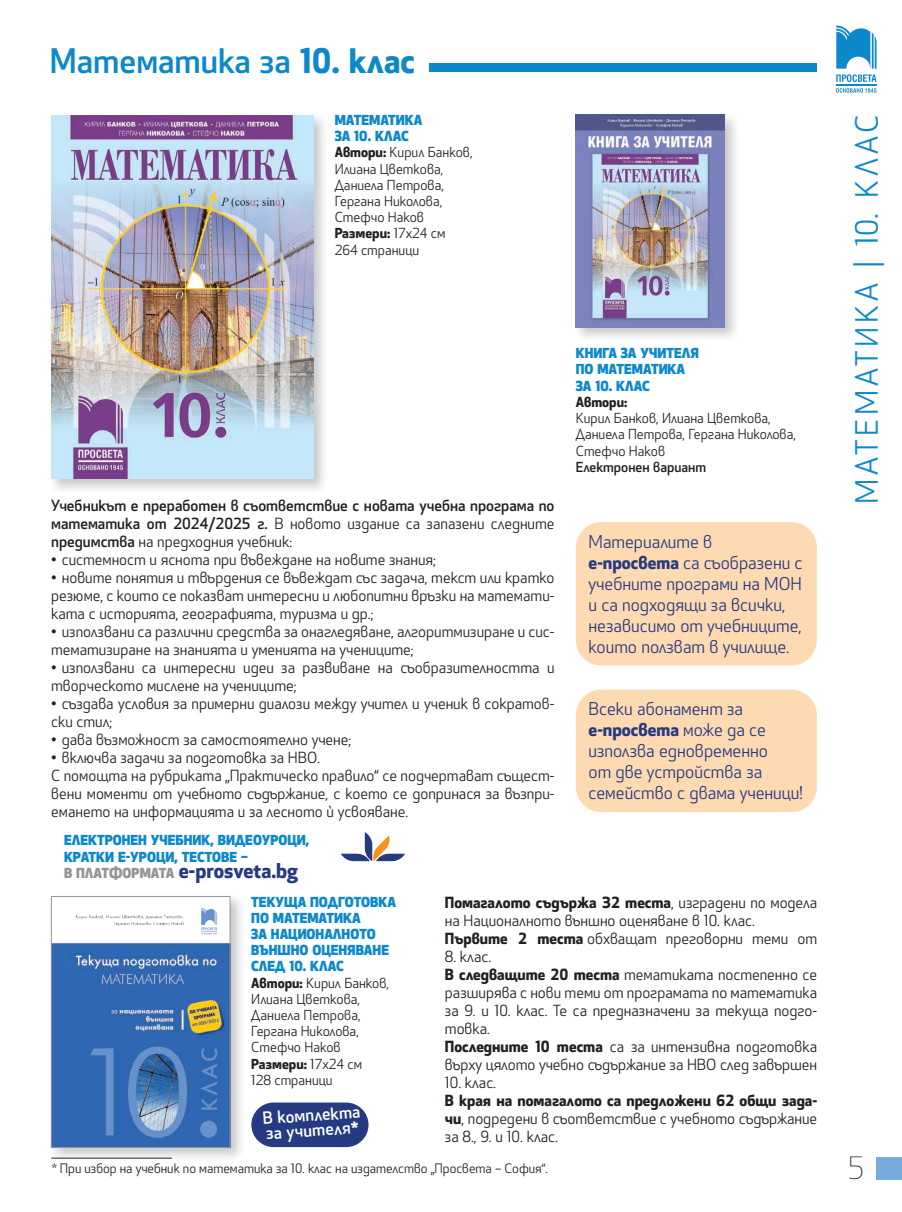
<style>
.page{position:relative;width:902px;height:1212px;background:#fff}
.page>*{position:absolute;margin:0;border:0;box-sizing:border-box;transform-origin:0 0}
.t1{font:500 33px "HS Apex Bg";color:#0c88cb}
.t2{font:30px "HS Apex Bg";letter-spacing:.13em;color:#0c88cb}
.t3{font:300 30px "HS Apex Bg";color:#231f20}
.t4{font:700 19.95px "HS Apex Bg";color:#253a80}
.t5{font:17.25px/21px "HS Apex Bg";color:#253a80}
.t6{font:500 16.5px/15.3px "HS Apex Bg";color:#fff}
.t7{font:15px/18px "HS Apex Bg";color:#231f20}
.t8{font:500 15px/18px "HS Apex Bg";color:#231f20;text-align:justify}
.t9{font:13.5px/16.2px "HS Apex Bg";color:#231f20}
.t10{font:800 13.5px/16.2px "HS Apex Bg";color:#0c88cb}
.t11{font:500 13.5px "HS Apex Bg";color:#231f20}
.t12{font:700 13.5px "HS Apex Bg";color:#231f20}
.t13{font:12.75px "HS Apex Bg";color:#231f20}
.s1{font-weight:700}
.s2{font-weight:800;color:#0c88cb}
.s3{font-weight:400}
.s4{font-weight:800;font-size:13.5px;color:#939598}
</style>
<div class="page">
<div style="left:876px;top:1157px;width:25px;height:22px;background:#78acdc"></div>
<svg style="left:836px;top:26px;width:40px;height:56px"></svg>
<svg style="left:836px;top:88px;width:40px;height:5px"></svg>
<hr style="left:836px;top:84px;width:40px;height:2px;background:#0c88cb">
<svg style="left:341px;top:832px;width:64px;height:29px"></svg>
<div style="left:48px;top:112px;width:281px;height:383px;background:#231f20;opacity:.25"></div>
<img style="left:51px;top:115px;width:262px;height:364px">
<div style="left:572px;top:112px;width:168px;height:231px;background:#231f20;opacity:.25"></div>
<img style="left:575px;top:115px;width:149px;height:212px">
<div style="left:575px;top:522px;width:241px;height:143px;background:#fedab3;border-radius:26px"></div>
<div style="left:575px;top:690px;width:241px;height:122px;background:#fedab3;border-radius:26px"></div>
<div style="left:429px;top:63px;width:387px;height:9px;background:#0c88cb"></div>
<div style="left:48px;top:893px;width:198px;height:271px;background:#231f20;opacity:.25"></div>
<img style="left:53px;top:898px;width:175px;height:247px">
<div style="left:51px;top:896px;width:179px;height:251px;border:1px solid #939598"></div>
<div style="left:251px;top:1102px;width:117px;height:45px;background:#253a80;border-radius:22px"></div>
<div style="left:50px;top:1154px;width:137px;height:21px;background:#231f20;opacity:.15"></div>
<hr style="left:51px;top:1158px;width:121px;height:1px;background:#231f20">
<h1 class="t1" style="left:50px;top:39px;width:366px">Математика за <span class="s1">10. клас</span></h1>
<p class="t9" style="left:334px;top:112px;width:139px"><span class="s2">МАТЕМАТИКА<br>ЗА 10. КЛАС<br></span><span class="s1">Автори:</span> Кирил Банков,<br>Илиана Цветкова,<br>Даниела Петрова,<br>Гергана Николова,<br>Стефчо Наков<br><span class="s1">Размери:</span> 17х24 см<br>264 страници</p>
<p class="t8" style="left:51px;top:496px;width:505px">Учебникът е преработен в съответствие с новата учебна програма по математика от 2024/2025 г. <span class="s3">В новото издание са запазени следните </span>предимства <span class="s3">на предходния учебник:</span></p>
<p class="t7" style="left:51px;top:551px;width:386px">• системност и яснота при въвеждане на новите знания;</p>
<p class="t7" style="left:51px;top:569px;width:505px;text-align:justify">• новите понятия и твърдения се въвеждат със задача, текст или кратко резюме, с които се показват интересни и любопитни връзки на математи&shy;ката с историята, географията, туризма и др.;</p>
<p class="t7" style="left:51px;top:623px;width:505px">• използвани са различни средства за онагледяване, алгоритмизиране и сис&shy;тематизиране на знанията и уменията на учениците;</p>
<p class="t7" style="left:51px;top:659px;width:505px">• използвани са интересни идеи за развиване на съобразителността и творческото мислене на учениците;</p>
<p class="t7" style="left:51px;top:695px;width:505px">• създава условия за примерни диалози между учител и ученик в сократов&shy;ски стил;</p>
<p class="t7" style="left:51px;top:731px;width:302px">• дава възможност за самостоятелно учене;</p>
<p class="t7" style="left:51px;top:749px;width:505px">• включва задачи за подготовка за НВО.<br>С помощта на рубриката „Практическо правило“ се подчертават същест&shy;вени моменти от учебното съдържание, с което се допринася за възпри&shy;емането на информацията и за лесното є усвояване.</p>
<p class="t10" style="left:64px;top:832px;width:247px">ЕЛЕКТРОНЕН УЧЕБНИК, ВИДЕОУРОЦИ,<br>КРАТКИ Е-УРОЦИ, ТЕСТОВЕ –</p>
<h3 class="t4" style="left:64px;top:856px;width:235px"><span class="s4">В ПЛАТФОРМАТА</span> e-prosveta.bg</h3>
<p class="t10" style="left:575px;top:345px;width:125px">КНИГА ЗА УЧИТЕЛЯ<br>ПО МАТЕМАТИКА<br>ЗА 10. КЛАС</p>
<p class="t12" style="left:575px;top:392px;width:53px">Автори:</p>
<p class="t9" style="left:575px;top:410px;width:222px">Кирил Банков, Илиана Цветкова,<br>Даниела Петрова, Гергана Николова,<br>Стефчо Наков</p>
<p class="t11" style="left:575px;top:458px;width:132px">Електронен вариант</p>
<p class="t5" style="left:588px;top:531px;width:215px">Материалите в <span class="s1">е-просвета</span> са съобразени с учебните програми на МОН и са подходящи за всички, независимо от учебниците, които ползват в училище.</p>
<p class="t5" style="left:588px;top:698px;width:216px">Всеки абонамент за <span class="s1">е-просвета</span> може да се използва едновременно<br>от две устройства за семейство с двама ученици!</p>
<p class="t9" style="left:251px;top:894px;width:146px"><span class="s2">ТЕКУЩА ПОДГОТОВКА<br>ПО МАТЕМАТИКА<br>ЗА НАЦИОНАЛНОТО<br>ВЪНШНО ОЦЕНЯВАНЕ<br>СЛЕД 10. КЛАС<br></span><span class="s1">Автори:</span> Кирил Банков,<br>Илиана Цветкова,<br>Даниела Петрова,<br>Гергана Николова,<br>Стефчо Наков<br><span class="s1">Размери:</span> 17х24 см<br>128 страници</p>
<p class="t6" style="left:262px;top:1110px;width:99px;rotate:-4deg">В комплекта за учителя*</p>
<p class="t13" style="left:52px;top:1160px;width:497px">* При избор на учебник по математика за 10. клас на издателство „Просвета – София“.</p>
<p class="t7" style="left:445px;top:893px;width:374px"><span class="s1">Помагалото съдържа 32 теста</span>, изградени по модела на Националното външно оценяване в 10. клас.<br><span class="s1">Първите 2 теста</span> обхващат преговорни теми от</p>
<p class="t7" style="left:445px;top:947px;width:374px">8. клас.<br><span class="s1">В следващите 20 теста</span> тематиката постепенно се разширява с нови теми от програмата по математика за 9. и 10. клас. Те са предназначени за текуща подго&shy;товка.<br><span class="s1">Последните 10 теста</span> са за интензивна подготовка върху цялото учебно съдържание за НВО след завършен</p>
<p class="t7" style="left:445px;top:1073px;width:53px">10. клас.</p>
<p class="t7" style="left:445px;top:1091px;width:374px;text-align:justify"><span class="s1">В края на помагалото са предложени 62 общи зада&shy;чи</span>, подредени в съответствие с учебното съдържание за 8., 9. и 10. клас.</p>
<h2 class="t2" style="left:847px;top:504px;width:390px;rotate:-90deg">МАТЕМАТИКА | 10. КЛАС</h2>
<h2 class="t3" style="left:848px;top:1149px;width:17px">5</h2>
</div>
